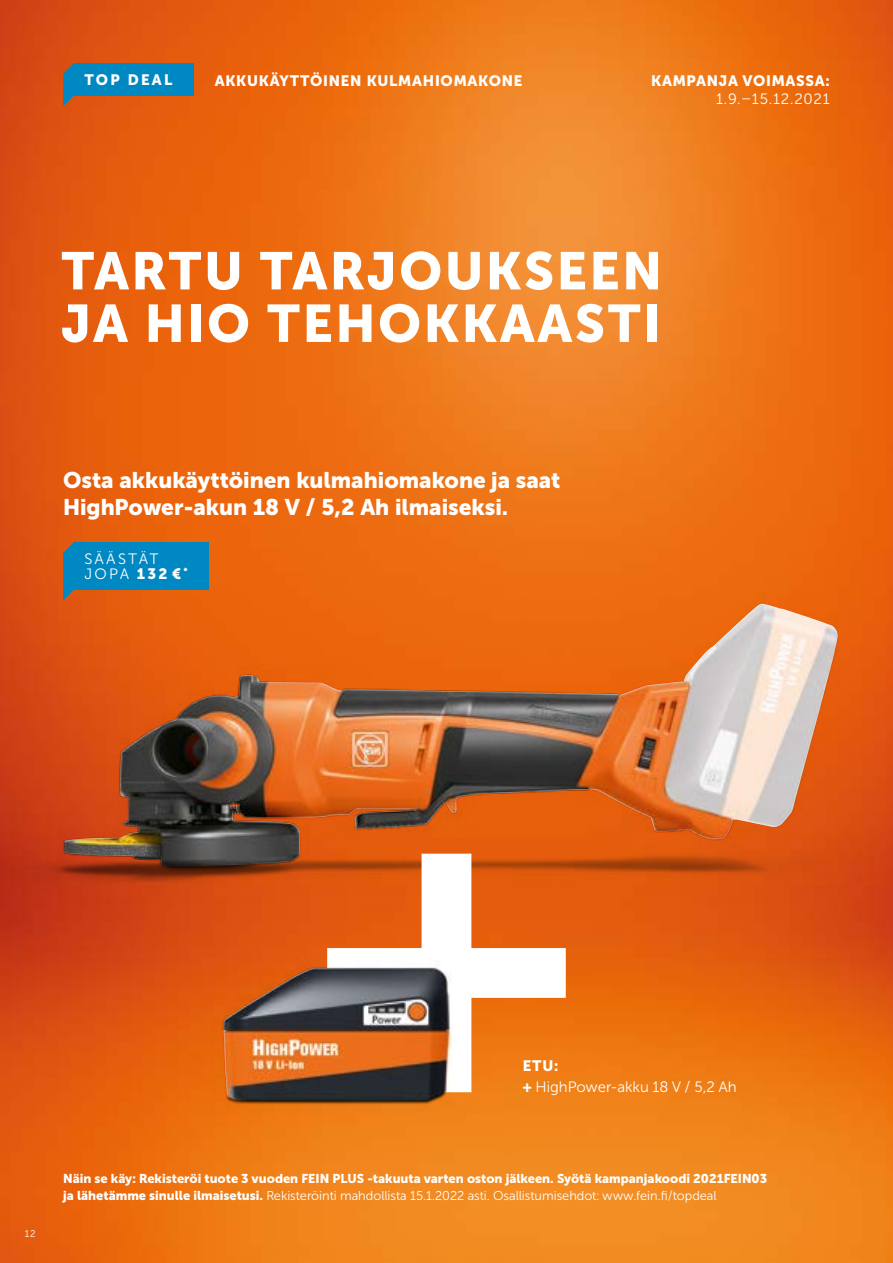
<style>
.page{position:relative;width:893px;height:1263px;background:#fff}
.page>*{position:absolute;margin:0;border:0;box-sizing:border-box;transform-origin:0 0}
.t1{font:700 52.5px/52.5px "FEIN Corporate";letter-spacing:.05em;color:#fff}
.t2{font:700 22.5px/26.2px "FEIN Corporate";color:#fff}
.t3{font:700 15px "FEIN Corporate";letter-spacing:.05em;color:#fff}
.t4{font:300 15px/21.3px "FEIN Corporate";color:#fff}
.t5{font:300 15px/15px "FEIN Corporate";letter-spacing:.15em;color:#fff}
.t6{font:300 15px "FEIN Corporate";letter-spacing:.05em;color:#fff}
.t7{font:700 12.75px/17px "FEIN Corporate";color:#fff}
.t8{font:300 9.75px "FEIN Corporate";color:#fff}
.s1{font-weight:700}
.s2{font-weight:300}
</style>
<div class="page">
<img style="left:0;top:0;width:893px;height:1263px">
<svg style="left:63px;top:63px;width:12px;height:43px"></svg>
<div style="left:74px;top:63px;width:119px;height:33px;background:#0088c2"></div>
<img style="left:0;top:547px;width:893px;height:417px">
<img style="left:64px;top:606px;width:692px;height:260px">
<svg style="left:327px;top:854px;width:239px;height:238px;fill:#e65d0e"></svg>
<img style="left:166px;top:949px;width:339px;height:181px">
<img style="left:224px;top:967px;width:225px;height:133px">
<svg style="left:63px;top:542px;width:12px;height:58px"></svg>
<div style="left:74px;top:542px;width:135px;height:48px;background:#0088c2"></div>
<p class="t3" style="left:215px;top:72px;width:309px">AKKUKÄYTTÖINEN KULMAHIOMAKONE</p>
<p class="t3" style="left:84px;top:71px;width:90px">TOP DEAL</p>
<p class="t3" style="left:651px;top:72px;width:180px">KAMPANJA VOIMASSA:</p>
<p class="t6" style="left:716px;top:91px;width:115px">1.9.–15.12.2021</p>
<h1 class="t1" style="left:61px;top:245px;width:602px">TARTU TARJOUKSEEN<br>JA HIO TEHOKKAASTI</h1>
<h2 class="t2" style="left:63px;top:467px;width:499px">Osta akkukäyttöinen kulmahiomakone ja saat<br>HighPower-akun 18 V / 5,2 Ah ilmaiseksi.</h2>
<p class="t5" style="left:84px;top:552px;width:105px">SÄÄSTÄT<br>JOPA <span class="s1">132 €</span><sup>*</sup></p>
<p class="t4" style="left:523px;top:1055px;width:215px"><span class="s1">ETU:<br>+</span> HighPower-akku 18 V / 5,2 Ah</p>
<p class="t8" style="left:25px;top:1228px;width:12px">12</p>
<p class="t7" style="left:63px;top:1170px;width:705px">Näin se käy: Rekisteröi tuote 3 vuoden FEIN PLUS -takuuta varten oston jälkeen. Syötä kampanjakoodi 2021FEIN03 ja lähetämme sinulle ilmaisetusi. <span class="s2">Rekisteröinti mahdollista 15.1.2022 asti. Osallistumisehdot: www.fein.fi/topdeal</span></p>
</div>
